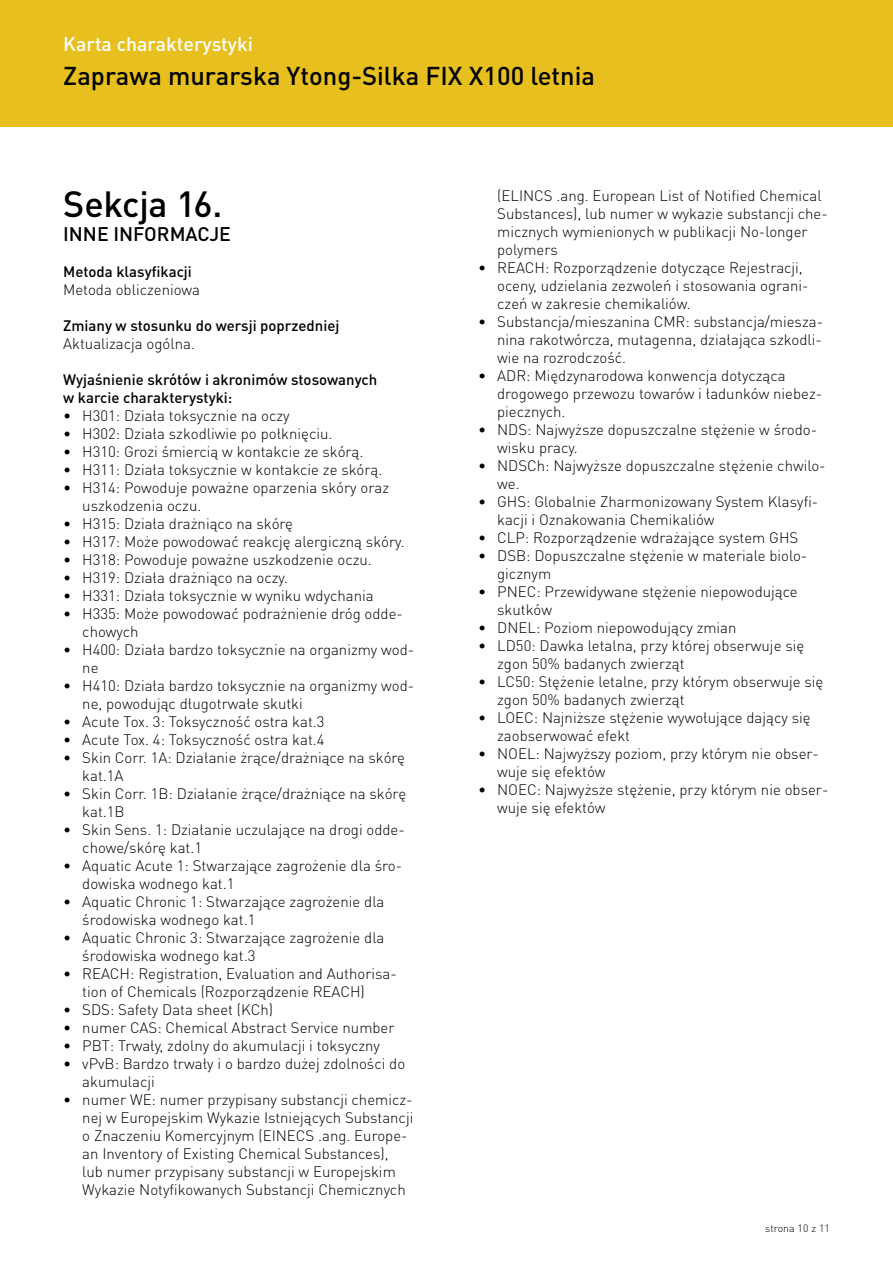
<style>
.page{position:relative;width:893px;height:1263px;background:#fff}
.page>*{position:absolute;margin:0;border:0;box-sizing:border-box;transform-origin:0 0}
.t1{font:500 36px "DIN Pro";letter-spacing:-.01em;color:#000}
.t2{font:500 25.5px "DIN Pro";color:#000}
.t3{font:500 19.5px "DIN Pro";color:#fff}
.t4{font:500 19.5px "DIN Pro";color:#000}
.t5{font:300 15px/18px "DIN Pro";color:#000}
.t6{font:500 15px/18px "DIN Pro";color:#000}
.t7{font:300 10.5px "DIN Pro";color:#000}
</style>
<div class="page">
<div style="left:0;top:0;width:893px;height:126px;background:#e7c01f"></div>
<h3 class="t3" style="left:63px;top:31px;width:191px">Karta charakterystyki</h3>
<h2 class="t2" style="left:63px;top:59px;width:533px">Zaprawa murarska Ytong-Silka FIX X100 letnia</h2>
<h1 class="t1" style="left:63px;top:180px;width:161px">Sekcja 16.</h1>
<h3 class="t4" style="left:63px;top:221px;width:169px">INNE INFORMACJE</h3>
<p class="t6" style="left:63px;top:262px;width:130px">Metoda klasyfikacji</p>
<p class="t5" style="left:63px;top:280px;width:138px">Metoda obliczeniowa</p>
<p class="t6" style="left:63px;top:316px;width:278px">Zmiany w stosunku do wersji poprzedniej</p>
<p class="t5" style="left:63px;top:334px;width:133px">Aktualizacja ogólna.</p>
<p class="t6" style="left:63px;top:370px;width:316px">Wyjaśnienie skrótów i akronimów stosowanych w karcie charakterystyki:</p>
<p class="t5" style="left:63px;top:406px;width:228px">• H301: Działa toksycznie na oczy</p>
<p class="t5" style="left:63px;top:424px;width:271px">• H302: Działa szkodliwie po połknięciu.</p>
<p class="t5" style="left:63px;top:442px;width:302px">• H310: Grozi śmiercią w kontakcie ze skórą.</p>
<p class="t5" style="left:63px;top:460px;width:321px">• H311: Działa toksycznie w kontakcie ze skórą.</p>
<p class="t5" style="left:82px;top:478px;width:308px;text-indent:-19px">• H314: Powoduje poważne oparzenia skóry oraz uszkodzenia oczu.</p>
<p class="t5" style="left:63px;top:514px;width:231px">• H315: Działa drażniąco na skórę</p>
<p class="t5" style="left:63px;top:532px;width:343px">• H317: Może powodować reakcję alergiczną skóry.</p>
<p class="t5" style="left:63px;top:550px;width:310px">• H318: Powoduje poważne uszkodzenie oczu.</p>
<p class="t5" style="left:63px;top:568px;width:226px">• H319: Działa drażniąco na oczy.</p>
<p class="t5" style="left:63px;top:586px;width:312px">• H331: Działa toksycznie w wyniku wdychania</p>
<p class="t5" style="left:82px;top:604px;width:322px;text-indent:-19px">• H335: Może powodować podrażnienie dróg odde&shy;chowych</p>
<p class="t5" style="left:82px;top:640px;width:333px;text-indent:-19px">• H400: Działa bardzo toksycznie na organizmy wod&shy;ne</p>
<p class="t5" style="left:82px;top:676px;width:333px;text-indent:-19px">• H410: Działa bardzo toksycznie na organizmy wod&shy;ne, powodując długotrwałe skutki</p>
<p class="t5" style="left:63px;top:712px;width:263px">• Acute Tox. 3: Toksyczność ostra kat.3</p>
<p class="t5" style="left:63px;top:730px;width:263px">• Acute Tox. 4: Toksyczność ostra kat.4</p>
<p class="t5" style="left:82px;top:748px;width:324px;text-indent:-19px">• Skin Corr. 1A: Działanie żrące/drażniące na skórę kat.1A</p>
<p class="t5" style="left:82px;top:784px;width:325px;text-indent:-19px">• Skin Corr. 1B: Działanie żrące/drażniące na skórę kat.1B</p>
<p class="t5" style="left:82px;top:820px;width:324px;text-indent:-19px">• Skin Sens. 1: Działanie uczulające na drogi odde&shy;chowe/skórę kat.1</p>
<p class="t5" style="left:82px;top:856px;width:321px;text-indent:-19px">• Aquatic Acute 1: Stwarzające zagrożenie dla śro&shy;dowiska wodnego kat.1</p>
<p class="t5" style="left:82px;top:892px;width:304px;text-indent:-19px">• Aquatic Chronic 1: Stwarzające zagrożenie dla środowiska wodnego kat.1</p>
<p class="t5" style="left:82px;top:928px;width:304px;text-indent:-19px">• Aquatic Chronic 3: Stwarzające zagrożenie dla środowiska wodnego kat.3</p>
<p class="t5" style="left:82px;top:964px;width:316px;text-indent:-19px">• REACH: Registration, Evaluation and Authorisa&shy;tion of Chemicals (Rozporządzenie REACH)</p>
<p class="t5" style="left:63px;top:1000px;width:211px">• SDS: Safety Data sheet (KCh)</p>
<p class="t5" style="left:63px;top:1018px;width:333px">• numer CAS: Chemical Abstract Service number</p>
<p class="t5" style="left:63px;top:1036px;width:318px">• PBT: Trwały, zdolny do akumulacji i toksyczny</p>
<p class="t5" style="left:82px;top:1054px;width:324px;text-indent:-19px">• vPvB: Bardzo trwały i o bardzo dużej zdolności do akumulacji</p>
<p class="t5" style="left:82px;top:1090px;width:333px;text-indent:-19px">• numer WE: numer przypisany substancji chemicz&shy;nej w Europejskim Wykazie Istniejących Substancji o Znaczeniu Komercyjnym (EINECS .ang. Europe&shy;an Inventory of Existing Chemical Substances),<br>lub numer przypisany substancji w Europejskim Wykazie Notyfikowanych Substancji Chemicznych</p>
<p class="t5" style="left:497px;top:186px;width:332px">(ELINCS .ang. European List of Notified Chemical Substances), lub numer w wykazie substancji che&shy;micznych wymienionych w publikacji No-longer polymers</p>
<p class="t5" style="left:497px;top:258px;width:313px;text-indent:-19px">• REACH: Rozporządzenie dotyczące Rejestracji, oceny, udzielania zezwoleń i stosowania ograni&shy;czeń w zakresie chemikaliów.</p>
<p class="t5" style="left:497px;top:312px;width:327px;text-align:justify;text-indent:-19px">• Substancja/mieszanina CMR: substancja/miesza&shy;nina rakotwórcza, mutagenna, działająca szkodli&shy;wie na rozrodczość.</p>
<p class="t5" style="left:497px;top:366px;width:326px;text-indent:-19px">• ADR: Międzynarodowa konwencja dotycząca drogowego przewozu towarów i ładunków niebez&shy;piecznych.</p>
<p class="t5" style="left:497px;top:420px;width:321px;text-indent:-19px">• NDS: Najwyższe dopuszczalne stężenie w środo&shy;wisku pracy.</p>
<p class="t5" style="left:497px;top:456px;width:330px;text-indent:-19px">• NDSCh: Najwyższe dopuszczalne stężenie chwilo&shy;we.</p>
<p class="t5" style="left:497px;top:492px;width:323px;text-indent:-19px">• GHS: Globalnie Zharmonizowany System Klasyfi&shy;kacji i Oznakowania Chemikaliów</p>
<p class="t5" style="left:478px;top:528px;width:322px">• CLP: Rozporządzenie wdrażające system GHS</p>
<p class="t5" style="left:497px;top:546px;width:312px;text-indent:-19px">• DSB: Dopuszczalne stężenie w materiale biolo&shy;gicznym</p>
<p class="t5" style="left:497px;top:582px;width:302px;text-indent:-19px">• PNEC: Przewidywane stężenie niepowodujące skutków</p>
<p class="t5" style="left:478px;top:618px;width:260px">• DNEL: Poziom niepowodujący zmian</p>
<p class="t5" style="left:497px;top:636px;width:309px;text-indent:-19px">• LD50: Dawka letalna, przy której obserwuje się zgon 50% badanych zwierząt</p>
<p class="t5" style="left:497px;top:672px;width:328px;text-indent:-19px">• LC50: Stężenie letalne, przy którym obserwuje się zgon 50% badanych zwierząt</p>
<p class="t5" style="left:497px;top:708px;width:315px;text-indent:-19px">• LOEC: Najniższe stężenie wywołujące dający się zaobserwować efekt</p>
<p class="t5" style="left:497px;top:744px;width:323px;text-indent:-19px">• NOEL: Najwyższy poziom, przy którym nie obser&shy;wuje się efektów</p>
<p class="t5" style="left:497px;top:780px;width:333px;text-indent:-19px">• NOEC: Najwyższe stężenie, przy którym nie obser&shy;wuje się efektów</p>
<p class="t7" style="left:765px;top:1221px;width:66px">strona 10 z 11</p>
</div>
